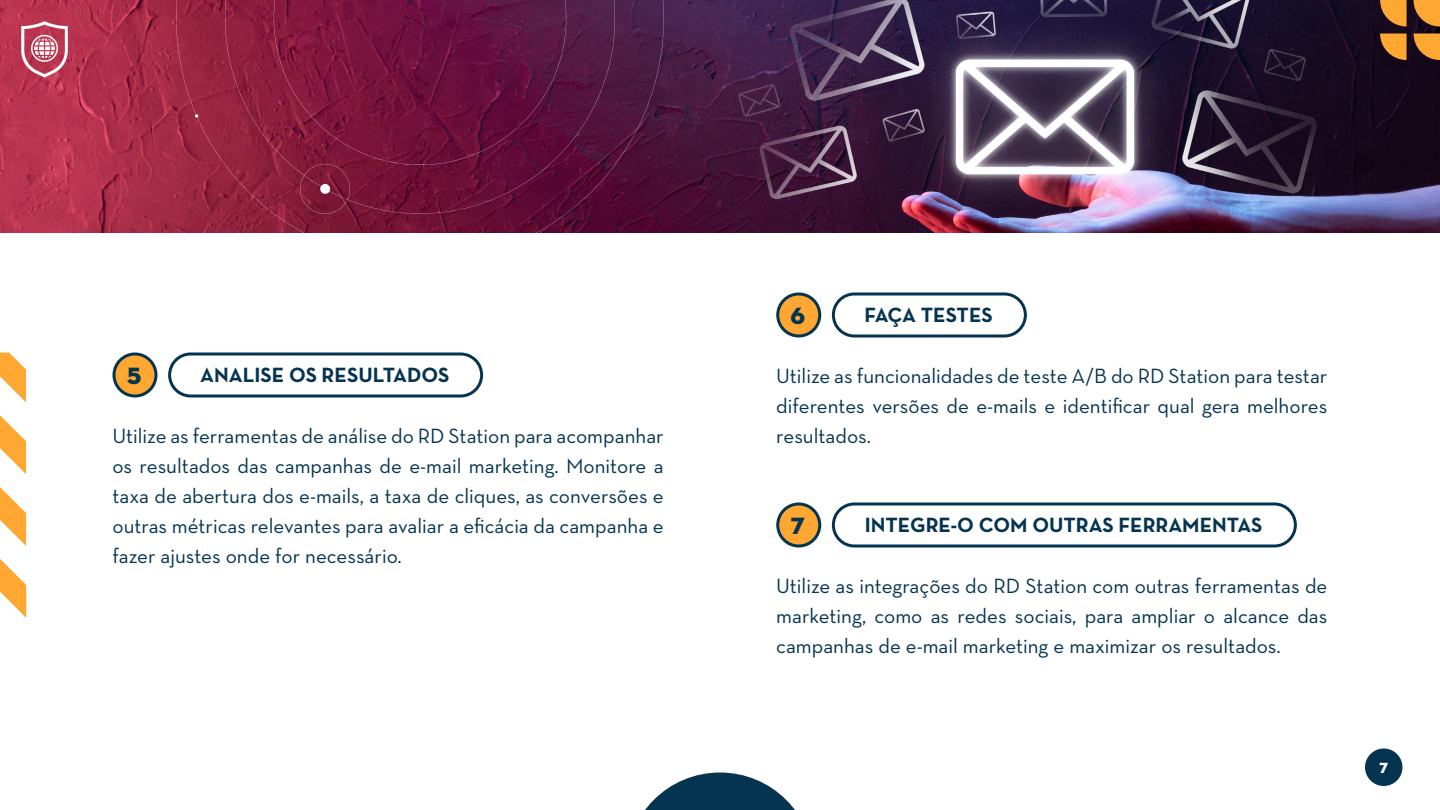
<style>
.page{position:relative;width:1440px;height:810px;background:#fff}
.page>*{position:absolute;margin:0;border:0;box-sizing:border-box;transform-origin:0 0}
.t1{font:24px "Neutra Disp Titling";color:#053450}
.t2{font:21px/30px "Neutra Text";color:#053450;text-align:justify}
.t3{font:700 21px "Neutra Text";color:#053450}
.t4{font:15px "Neutra Disp Titling";color:#fff}
</style>
<div class="page">
<div style="left:168px;top:352px;width:315px;height:46px;border:3px solid #053450;border-radius:21px"></div>
<div style="left:114px;top:354px;width:42px;height:42px;background:#ffa733;border-radius:50%"></div>
<div style="left:112px;top:352px;width:46px;height:46px;border:3px solid #053450;border-radius:50%"></div>
<div style="left:778px;top:504px;width:42px;height:42px;background:#ffa733;border-radius:50%"></div>
<div style="left:776px;top:502px;width:45px;height:46px;border:3px solid #053450;border-radius:50%"></div>
<div style="left:778px;top:294px;width:42px;height:42px;background:#ffa733;border-radius:50%"></div>
<div style="left:776px;top:292px;width:45px;height:46px;border:3px solid #053450;border-radius:50%"></div>
<div style="left:832px;top:502px;width:465px;height:46px;border:3px solid #053450;border-radius:21px"></div>
<div style="left:832px;top:292px;width:195px;height:46px;border:3px solid #053450;border-radius:21px"></div>
<svg style="left:645px;top:773px;width:150px;height:37px"></svg>
<img style="left:0;top:0;width:1440px;height:232px">
<svg style="left:21px;top:21px;width:47px;height:57px"></svg>
<svg style="left:176px;top:0;width:488px;height:233px;background:#70163d"></svg>
<svg style="left:0;top:559px;width:26px;height:59px"></svg>
<svg style="left:0;top:487px;width:26px;height:59px"></svg>
<svg style="left:0;top:415px;width:26px;height:59px"></svg>
<svg style="left:0;top:352px;width:26px;height:50px"></svg>
<svg style="left:1414px;top:0;width:26px;height:27px"></svg>
<svg style="left:1414px;top:33px;width:26px;height:27px"></svg>
<svg style="left:1380px;top:0;width:27px;height:27px"></svg>
<svg style="left:1380px;top:33px;width:27px;height:27px"></svg>
<div style="left:1365px;top:749px;width:37px;height:37px;background:#053450;border-radius:50%"></div>
<p class="t1" style="left:127px;top:361px;width:16px">5</p>
<p class="t3" style="left:200px;top:362px;width:251px">ANALISE OS RESULTADOS</p>
<p class="t2" style="left:112px;top:420px;width:553px">Utilize as ferramentas de análise do RD Station para acompanhar os resultados das campanhas de e-mail marketing. Monitore a taxa de abertura dos e-mails, a taxa de cliques, as conversões e outras métricas relevantes para avaliar a eficácia da campanha e fazer ajustes onde for necessário.</p>
<p class="t1" style="left:791px;top:301px;width:16px">6</p>
<p class="t3" style="left:864px;top:302px;width:130px">FAÇA TESTES</p>
<p class="t2" style="left:776px;top:360px;width:553px">Utilize as funcionalidades de teste A/B do RD Station para testar diferentes versões de e-mails e identificar qual gera melhores resultados.</p>
<p class="t1" style="left:791px;top:511px;width:16px">7</p>
<p class="t3" style="left:865px;top:512px;width:399px">INTEGRE-O COM OUTRAS FERRAMENTAS</p>
<p class="t2" style="left:776px;top:570px;width:553px">Utilize as integrações do RD Station com outras ferramentas de marketing, como as redes sociais, para ampliar o alcance das campanhas de e-mail marketing e maximizar os resultados.</p>
<p class="t4" style="left:1379px;top:758px;width:10px">7</p>
</div>
